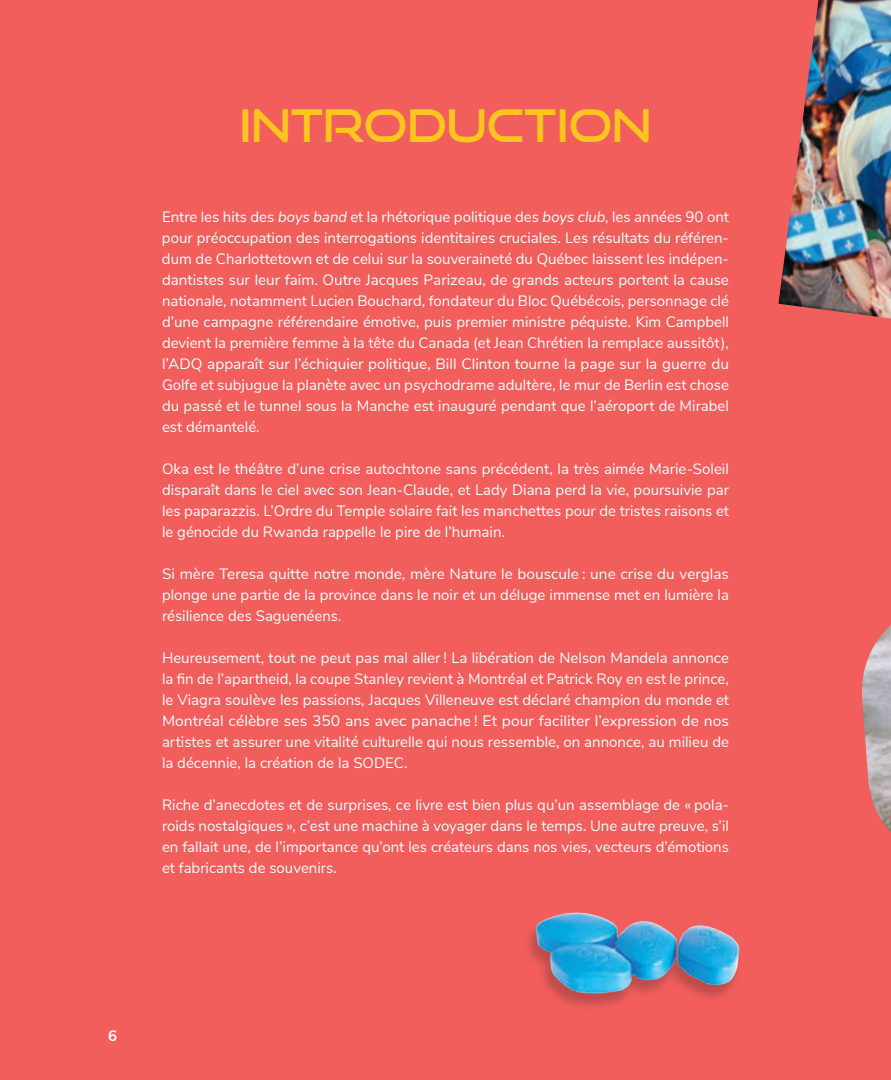
<style>
.page{position:relative;width:891px;height:1080px;background:#f15e5c}
.page>*{position:absolute;margin:0;border:0;box-sizing:border-box;transform-origin:0 0}
.t1{font:45px "Good Times Rg";color:#fec51f}
.t2{font:15px/21px "Nunito Sans";color:#fff;text-align:justify}
.t3{font:700 15px "Nunito Sans";color:#fff}
.s1{font-style:italic}
</style>
<div class="page">
<img style="left:778px;top:0;width:113px;height:319px">
<img style="left:862px;top:624px;width:29px;height:209px">
<img style="left:528px;top:912px;width:211px;height:95px">
<h1 class="t1" style="left:239px;top:98px;width:414px">INTRODUCTION</h1>
<p class="t2" style="left:162px;top:206px;width:569px">Entre les hits des <span class="s1">boys band</span> et la rhétorique politique des <span class="s1">boys club</span>, les années 90 ont pour préoccupation des interrogations identitaires cruciales. Les résultats du référen&shy;dum de Charlottetown et de celui sur la souveraineté du Québec laissent les indépen&shy;dantistes sur leur faim. Outre Jacques Parizeau, de grands acteurs portent la cause nationale, notamment Lucien Bouchard, fondateur du Bloc Québécois, personnage clé d’une campagne référendaire émotive, puis premier ministre péquiste. Kim Campbell devient la première femme à la tête du Canada (et Jean Chrétien la remplace aussitôt), l’ADQ apparaît sur l’échiquier politique, Bill Clinton tourne la page sur la guerre du Golfe et subjugue la planète avec un psychodrame adultère, le mur de Berlin est chose du passé et le tunnel sous la Manche est inauguré pendant que l’aéroport de Mirabel est démantelé.</p>
<p class="t2" style="left:162px;top:458px;width:569px">Oka est le théâtre d’une crise autochtone sans précédent, la très aimée Marie-Soleil disparaît dans le ciel avec son Jean-Claude, et Lady Diana perd la vie, poursuivie par les paparazzis. L’Ordre du Temple solaire fait les manchettes pour de tristes raisons et le génocide du Rwanda rappelle le pire de l’humain.</p>
<p class="t2" style="left:162px;top:563px;width:569px">Si mère Teresa quitte notre monde, mère Nature le bouscule : une crise du verglas plonge une partie de la province dans le noir et un déluge immense met en lumière la résilience des Saguenéens.</p>
<p class="t2" style="left:162px;top:647px;width:569px">Heureusement, tout ne peut pas mal aller ! La libération de Nelson Mandela annonce la fin de l’apartheid, la coupe Stanley revient à Montréal et Patrick Roy en est le prince, le Viagra soulève les passions, Jacques Villeneuve est déclaré champion du monde et Montréal célèbre ses 350 ans avec panache ! Et pour faciliter l’expression de nos artistes et assurer une vitalité culturelle qui nous ressemble, on annonce, au milieu de la décennie, la création de la SODEC.</p>
<p class="t2" style="left:162px;top:794px;width:569px">Riche d’anecdotes et de surprises, ce livre est bien plus qu’un assemblage de « pola&shy;roids nostalgiques », c’est une machine à voyager dans le temps. Une autre preuve, s’il en fallait une, de l’importance qu’ont les créateurs dans nos vies, vecteurs d’émotions et fabricants de souvenirs.</p>
<p class="t3" style="left:108px;top:1025px;width:10px">6</p>
</div>
